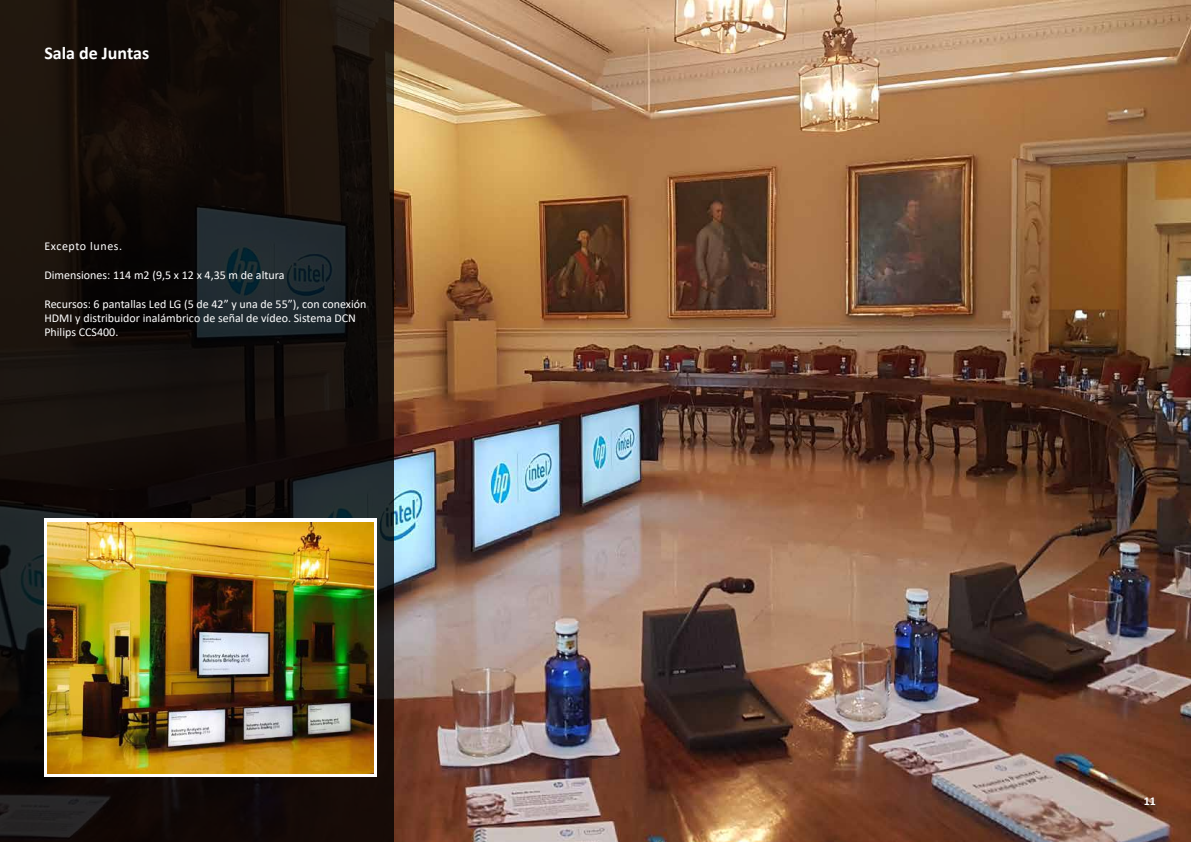
<style>
.page{position:relative;width:1191px;height:842px;background:#fff}
.page>*{position:absolute;margin:0;border:0;box-sizing:border-box;transform-origin:0 0}
.t1{font:700 18px "Calibri";color:#fff}
.t2{font:12px/14.4px "Calibri";color:#fff}
.t3{font:12px "Calibri";letter-spacing:.05em;color:#fff}
.t4{font:700 12px "Calibri";color:#fff}
</style>
<div class="page">
<img style="left:393px;top:0;width:798px;height:842px">
<svg style="left:0;top:0;width:393px;height:842px;background:#16110e"></svg>
<svg style="left:44px;top:518px;width:333px;height:259px"></svg>
<img style="left:48px;top:523px;width:326px;height:250px">
<h1 class="t1" style="left:44px;top:41px;width:106px">Sala de Juntas</h1>
<p class="t3" style="left:44px;top:238px;width:79px">Excepto lunes.</p>
<p class="t2" style="left:44px;top:267px;width:241px">Dimensiones: 114 m2 (9,5 x 12 x 4,35 m de altura</p>
<p class="t2" style="left:44px;top:296px;width:324px">Recursos: 6 pantallas Led LG (5 de 42” y una de 55”), con conexión<br>HDMI y distribuidor inalámbrico de señal de vídeo. Sistema DCN<br>Philips CCS400.</p>
<p class="t4" style="left:1143px;top:793px;width:14px">11</p>
</div>
